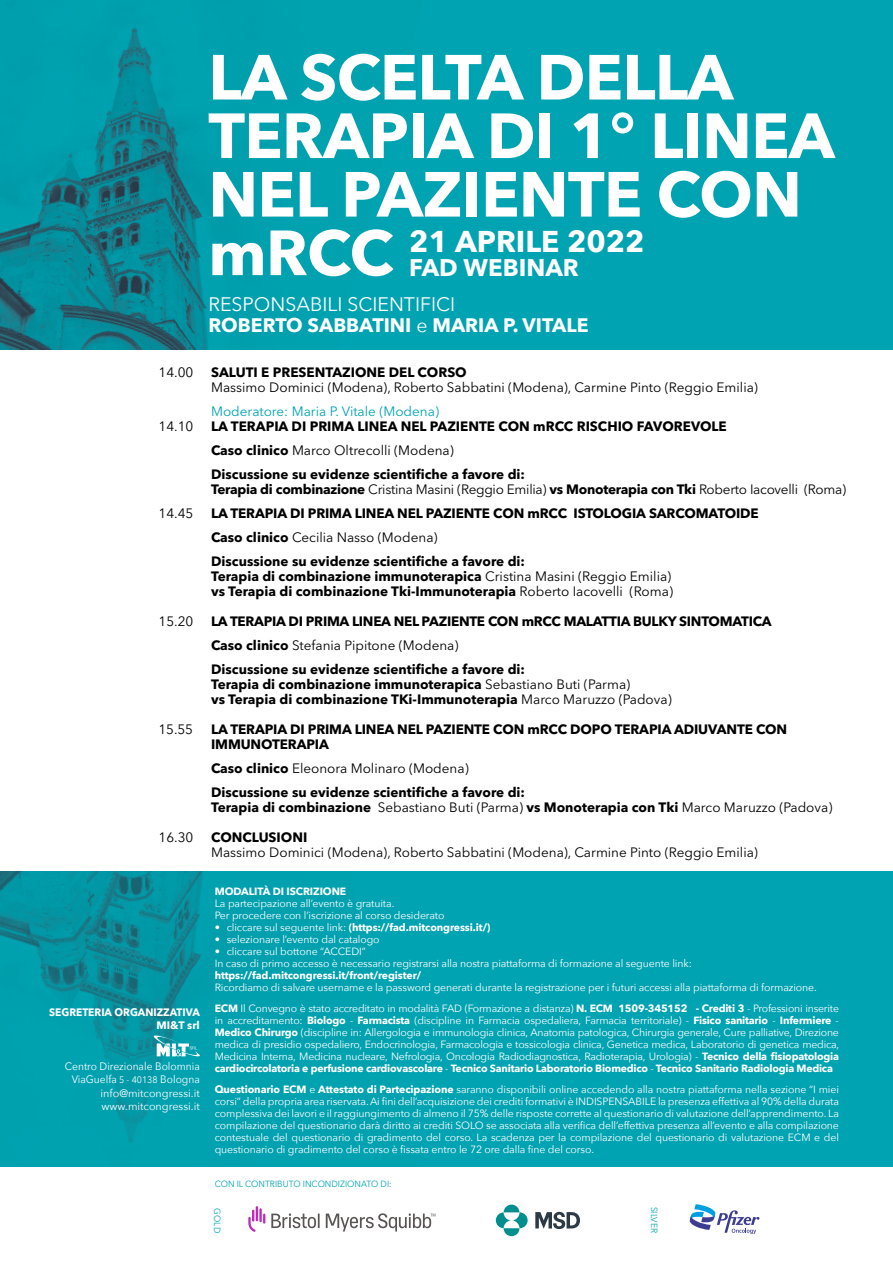
<style>
.page{position:relative;width:893px;height:1263px;background:#fff}
.page>*{position:absolute;margin:0;border:0;box-sizing:border-box;transform-origin:0 0}
.t1{font:700 63px/58.5px "Avenir Next LT Pro";letter-spacing:-.01em;color:#fff}
.t2{font:700 30px "Avenir Next";color:#fff}
.t3{font:700 24px "Avenir Next";color:#fff}
.t4{font:700 19.5px/21px "Avenir Next";color:#fff}
.t5{font:700 13.5px/24px "Avenir Next LT Pro";color:#000}
.t6{font:13.5px "Avenir Next LT Pro";color:#000}
.t7{font:700 13.5px/24px "Avenir Next LT Pro";letter-spacing:-.02em;color:#000}
.t8{font:13.5px "Avenir Next LT Pro";letter-spacing:-.02em;color:#000}
.t9{font:13.5px "Avenir Next LT Pro";color:#00a3b1}
.t10{font:10.8px/13.5px "Avenir Next";color:#fff;text-align:right;scale:.95 1}
.t11{font:700 10.8px/13.5px "Avenir Next";color:#fff;text-align:right;scale:.95 1}
.t12{font:10.5px/12px "Avenir Next";letter-spacing:-.01em;color:#fff}
.t13{font:700 10.5px "Avenir Next";letter-spacing:-.01em;color:#fff}
.t14{font:9px "Avenir Next";color:#00a3b1;scale:.95 1}
.s1{font-weight:400}
.s2{font-weight:700}
.s3{font-size:9.45px}
</style>
<div class="page">
<div style="left:0;top:871px;width:893px;height:295px;background:#00a3b1"></div>
<img style="left:0;top:871px;width:203px;height:271px">
<div style="left:0;top:0;width:893px;height:350px;background:#00a3b1"></div>
<img style="left:0;top:27px;width:220px;height:323px">
<svg style="left:153px;top:1034px;width:47px;height:23px"></svg>
<svg style="left:248px;top:1206px;width:17px;height:26px"></svg>
<svg style="left:271px;top:1213px;width:164px;height:18px"></svg>
<svg style="left:496px;top:1204px;width:32px;height:32px"></svg>
<svg style="left:535px;top:1211px;width:45px;height:18px"></svg>
<svg style="left:690px;top:1204px;width:69px;height:30px"></svg>
<h1 class="t1" style="left:208px;top:48px;width:628px">LA SCELTA DELLA<br>TERAPIA DI 1° LINEA<br>NEL PAZIENTE CON mRCC</h1>
<h3 class="t4" style="left:208px;top:294px;width:382px"><span class="s1">RESPONSABILI SCIENTIFICI<br></span>ROBERTO SABBATINI <span class="s1">e</span> MARIA P. VITALE</h3>
<h2 class="t2" style="left:409px;top:223px;width:237px">21 APRILE 2022</h2>
<h3 class="t3" style="left:409px;top:253px;width:171px">FAD WEBINAR</h3>
<p class="t6" style="left:159px;top:364px;width:36px">14.00</p>
<p class="t5" style="left:211px;top:360px;width:257px">SALUTI E PRESENTAZIONE DEL CORSO</p>
<p class="t6" style="left:211px;top:379px;width:548px">Massimo Dominici (Modena), Roberto Sabbatini (Modena), Carmine Pinto (Reggio Emilia)</p>
<p class="t9" style="left:211px;top:403px;width:229px">Moderatore: Maria P. Vitale (Modena)</p>
<p class="t6" style="left:159px;top:418px;width:36px">14.10</p>
<p class="t5" style="left:211px;top:414px;width:517px">LA TERAPIA DI PRIMA LINEA NEL PAZIENTE CON mRCC RISCHIO FAVOREVOLE<br>Caso clinico <span class="s1">Marco Oltrecolli (Modena)<br></span>Discussione su evidenze scientifiche a favore di:</p>
<p class="t8" style="left:211px;top:481px;width:637px"><span class="s2">Terapia di combinazione</span> Cristina Masini (Reggio Emilia) <span class="s2">vs Monoterapia con Tki</span> Roberto Iacovelli (Roma)</p>
<p class="t6" style="left:159px;top:505px;width:36px">14.45</p>
<p class="t5" style="left:211px;top:501px;width:549px">LA TERAPIA DI PRIMA LINEA NEL PAZIENTE CON mRCC ISTOLOGIA SARCOMATOIDE<br>Caso clinico <span class="s1">Cecilia Nasso (Modena)<br></span>Discussione su evidenze scientifiche a favore di:</p>
<p class="t5" style="left:211px;top:569px;width:463px;line-height:15px">Terapia di combinazione immunoterapica <span class="s1">Cristina Masini (Reggio Emilia) </span>vs Terapia di combinazione Tki-Immunoterapia <span class="s1">Roberto Iacovelli (Roma)</span></p>
<p class="t6" style="left:159px;top:613px;width:36px">15.20</p>
<p class="t7" style="left:211px;top:609px;width:562px">LA TERAPIA DI PRIMA LINEA NEL PAZIENTE CON mRCC MALATTIA BULKY SINTOMATICA<br>Caso clinico <span class="s1">Stefania Pipitone (Modena)<br></span>Discussione su evidenze scientifiche a favore di:</p>
<p class="t5" style="left:211px;top:677px;width:462px;line-height:15px">Terapia di combinazione immunoterapica <span class="s1">Sebastiano Buti (Parma)<br></span>vs Terapia di combinazione TKi-Immunoterapia <span class="s1">Marco Maruzzo (Padova)</span></p>
<p class="t6" style="left:159px;top:721px;width:36px">15.55</p>
<p class="t5" style="left:211px;top:722px;width:578px;line-height:15px">LA TERAPIA DI PRIMA LINEA NEL PAZIENTE CON mRCC DOPO TERAPIA ADIUVANTE CON<br>IMMUNOTERAPIA</p>
<p class="t5" style="left:211px;top:756px;width:315px">Caso clinico <span class="s1">Eleonora Molinaro (Modena)<br></span>Discussione su evidenze scientifiche a favore di:</p>
<p class="t6" style="left:211px;top:799px;width:623px"><span class="s2">Terapia di combinazione</span> Sebastiano Buti (Parma) <span class="s2">vs Monoterapia con Tki</span> Marco Maruzzo (Padova)</p>
<p class="t6" style="left:159px;top:829px;width:36px">16.30</p>
<p class="t5" style="left:211px;top:825px;width:98px">CONCLUSIONI</p>
<p class="t6" style="left:211px;top:844px;width:548px">Massimo Dominici (Modena), Roberto Sabbatini (Modena), Carmine Pinto (Reggio Emilia)</p>
<p class="t11" style="left:49px;top:1005px;width:160px">SEGRETERIA ORGANIZZATIVA<br>MI&amp;T srl</p>
<p class="t10" style="left:65px;top:1059px;width:144px">Centro Direzionale Bolomnia<br>ViaGuelfa <span class="s3">5 - 40138</span> Bologna info@mitcongressi.it www.mitcongressi.it</p>
<p class="t13" style="left:215px;top:885px;width:133px">MODALITÀ DI ISCRIZIONE</p>
<p class="t12" style="left:215px;top:897px;width:231px">La partecipazione all’evento è gratuita.<br>Per procedere con l’iscrizione al corso desiderato</p>
<p class="t13" style="left:215px;top:921px;width:277px"><span class="s1">• cliccare sul seguente link:</span> (https://fad.mitcongressi.it/)</p>
<p class="t12" style="left:215px;top:933px;width:166px">• selezionare l’evento dal catalogo</p>
<p class="t12" style="left:215px;top:945px;width:479px">• cliccare sul bottone “ACCEDI”<br>In caso di primo accesso è necessario registrarsi alla nostra piattaforma di formazione al seguente link:</p>
<p class="t13" style="left:215px;top:969px;width:208px">https://fad.mitcongressi.it/front/register/</p>
<p class="t12" style="left:215px;top:977px;width:626px;line-height:21px">Ricordiamo di salvare username e la password generati durante la registrazione per i futuri accessi alla piattaforma di formazione.<br><span class="s2">ECM</span> Il Convegno è stato accreditato in modalità FAD (Formazione a distanza) <span class="s2">N. ECM 1509-345152 - Crediti 3</span> - Professioni inserite</p>
<p class="t12" style="left:215px;top:1014px;width:626px;text-align:justify">in accreditamento: <span class="s2">Biologo</span> - <span class="s2">Farmacista</span> (discipline in Farmacia ospedaliera, Farmacia territoriale) - <span class="s2">Fisico sanitario</span> - <span class="s2">Infermiere</span> - <span class="s2">Medico Chirurgo</span> (discipline in: Allergologia e immunologia clinica, Anatomia patologica, Chirurgia generale, Cure palliative, Direzione medica di presidio ospedaliero, Endocrinologia, Farmacologia e tossicologia clinica, Genetica medica, Laboratorio di genetica medica, Medicina Interna, Medicina nucleare, Nefrologia, Oncologia Radiodiagnostica, Radioterapia, Urologia) - <span class="s2">Tecnico della fisiopatologia cardiocircolatoria e perfusione cardiovascolare</span> - <span class="s2">Tecnico Sanitario Laboratorio Biomedico</span> - <span class="s2">Tecnico Sanitario Radiologia Medica</span></p>
<p class="t12" style="left:215px;top:1083px;width:626px;text-align:justify"><span class="s2">Questionario ECM</span> e <span class="s2">Attestato di Partecipazione</span> saranno disponibili online accedendo alla nostra piattaforma nella sezione “I miei corsi” della propria area riservata. Ai fini dell’acquisizione dei crediti formativi è INDISPENSABILE la presenza effettiva al 90% della durata complessiva dei lavori e il raggiungimento di almeno il 75% delle risposte corrette al questionario di valutazione dell’apprendimento. La compilazione del questionario darà diritto ai crediti SOLO se associata alla verifica dell’effettiva presenza all’evento e alla compilazione contestuale del questionario di gradimento del corso. La scadenza per la compilazione del questionario di valutazione ECM e del questionario di gradimento del corso è fissata entro le 72 ore dalla fine del corso.</p>
<p class="t14" style="left:215px;top:1178px;width:188px">CON IL CONTRIBUTO INCONDIZIONATO DI:</p>
<p class="t14" style="left:223px;top:1208px;width:28px;rotate:90deg">GOLD</p>
<p class="t14" style="left:660px;top:1206px;width:29px;rotate:90deg">SILVER</p>
</div>
